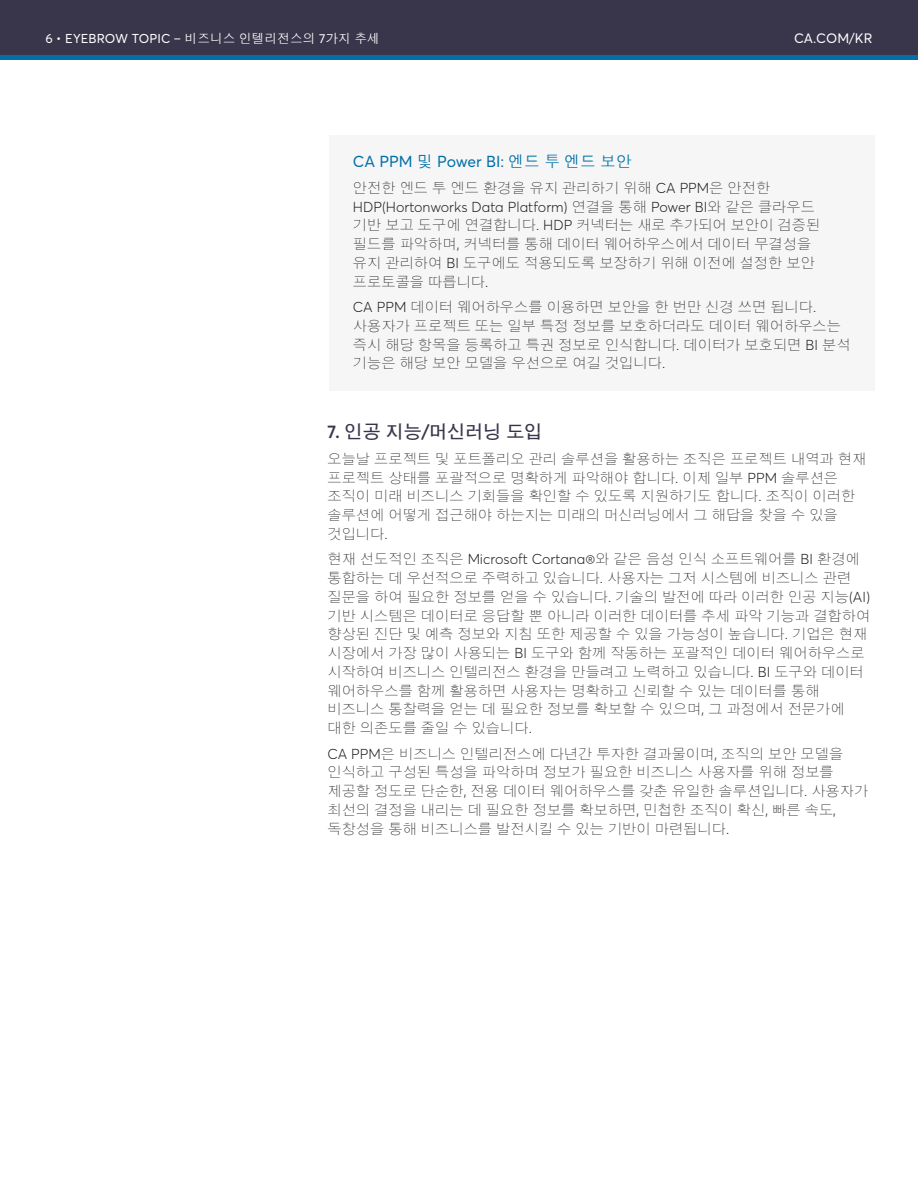
<style>
.page{position:relative;width:918px;height:1188px;background:#fff}
.page>*{position:absolute;margin:0;border:0;box-sizing:border-box;transform-origin:0 0}
.t1{font:700 18px "HY Go Thic";color:#39364c}
.t2{font:15.75px "Averta";color:#0070a6}
.t3{font:300 14.25px/18.8px "HY Go Thic";color:#231f20}
.t4{font:300 14.25px "Averta";color:#231f20}
.t5{font:13.5px "Averta";letter-spacing:.01em;color:#fff}
.t6{font:12.75px "Averta";letter-spacing:.01em;color:#fff}
.s1{font-family:"HY Go Thic";font-weight:500}
.s2{font-family:"Averta"}
.s3{font-family:"HY Go Thic"}
.s4{font-family:"Averta";font-weight:600}
</style>
<div class="page">
<div style="left:0;top:53px;width:918px;height:7px;background:#0070a6"></div>
<div style="left:0;top:0;width:918px;height:55px;background:#39364c"></div>
<div style="left:329px;top:135px;width:545px;height:256px;background:#f6f6f7"></div>
<p class="t6" style="left:45px;top:30px;width:336px">6 • EYEBROW TOPIC – <span class="s1">비즈니스 인텔리전스의</span> 7<span class="s1">가지 추세</span></p>
<p class="t5" style="left:794px;top:30px;width:80px">CA.COM/KR</p>
<p class="t2" style="left:353px;top:152px;width:280px">CA PPM <span class="s1">및</span> Power BI: <span class="s1">엔드 투 엔드 보안</span></p>
<p class="t3" style="left:353px;top:178px;width:419px">안전한 엔드 투 엔드 환경을 유지 관리하기 위해 <span class="s2">CA PPM</span>은 안전한</p>
<p class="t4" style="left:353px;top:198px;width:464px">HDP(Hortonworks Data Platform) <span class="s3">연결을 통해</span> Power BI<span class="s3">와 같은 클라우드</span></p>
<p class="t3" style="left:353px;top:216px;width:469px">기반 보고 도구에 연결합니다<span class="s2">. HDP</span> 커넥터는 새로 추가되어 보안이 검증된 필드를 파악하며<span class="s2">,</span> 커넥터를 통해 데이터 웨어하우스에서 데이터 무결성을 유지 관리하여 <span class="s2">BI</span> 도구에도 적용되도록 보장하기 위해 이전에 설정한 보안 프로토콜을 따릅니다<span class="s2">.</span></p>
<p class="t3" style="left:353px;top:298px;width:499px"><span class="s2">CA PPM</span> 데이터 웨어하우스를 이용하면 보안을 한 번만 신경 쓰면 됩니다<span class="s2">. </span>사용자가 프로젝트 또는 일부 특정 정보를 보호하더라도 데이터 웨어하우스는 즉시 해당 항목을 등록하고 특권 정보로 인식합니다<span class="s2">.</span> 데이터가 보호되면 <span class="s2">BI</span> 분석 기능은 해당 보안 모델을 우선으로 여길 것입니다<span class="s2">.</span></p>
<p class="t1" style="left:327px;top:423px;width:216px"><span class="s4">7.</span> 인공 지능<span class="s4">/</span>머신러닝 도입</p>
<p class="t3" style="left:327px;top:449px;width:540px">오늘날 프로젝트 및 포트폴리오 관리 솔루션을 활용하는 조직은 프로젝트 내역과 현재 프로젝트 상태를 포괄적으로 명확하게 파악해야 합니다<span class="s2">.</span> 이제 일부 <span class="s2">PPM</span> 솔루션은 조직이 미래 비즈니스 기회들을 확인할 수 있도록 지원하기도 합니다<span class="s2">.</span> 조직이 이러한 솔루션에 어떻게 접근해야 하는지는 미래의 머신러닝에서 그 해답을 찾을 수 있을 것입니다<span class="s2">.</span></p>
<p class="t3" style="left:327px;top:550px;width:544px">현재 선도적인 조직은 <span class="s2">Microsoft Cortana®</span>와 같은 음성 인식 소프트웨어를 <span class="s2">BI</span> 환경에 통합하는 데 우선적으로 주력하고 있습니다<span class="s2">.</span> 사용자는 그저 시스템에 비즈니스 관련 질문을 하여 필요한 정보를 얻을 수 있습니다<span class="s2">.</span> 기술의 발전에 따라 이러한 인공 지능<span class="s2">(AI) </span>기반 시스템은 데이터로 응답할 뿐 아니라 이러한 데이터를 추세 파악 기능과 결합하여 향상된 진단 및 예측 정보와 지침 또한 제공할 수 있을 가능성이 높습니다<span class="s2">.</span> 기업은 현재 시장에서 가장 많이 사용되는 <span class="s2">BI</span> 도구와 함께 작동하는 포괄적인 데이터 웨어하우스로 시작하여 비즈니스 인텔리전스 환경을 만들려고 노력하고 있습니다<span class="s2">. BI</span> 도구와 데이터 웨어하우스를 함께 활용하면 사용자는 명확하고 신뢰할 수 있는 데이터를 통해 비즈니스 통찰력을 얻는 데 필요한 정보를 확보할 수 있으며<span class="s2">,</span> 그 과정에서 전문가에 대한 의존도를 줄일 수 있습니다<span class="s2">.</span></p>
<p class="t3" style="left:327px;top:744px;width:542px"><span class="s2">CA PPM</span>은 비즈니스 인텔리전스에 다년간 투자한 결과물이며<span class="s2">,</span> 조직의 보안 모델을 인식하고 구성된 특성을 파악하며 정보가 필요한 비즈니스 사용자를 위해 정보를 제공할 정도로 단순한<span class="s2">,</span> 전용 데이터 웨어하우스를 갖춘 유일한 솔루션입니다<span class="s2">.</span> 사용자가 최선의 결정을 내리는 데 필요한 정보를 확보하면<span class="s2">,</span> 민첩한 조직이 확신<span class="s2">,</span> 빠른 속도<span class="s2">, </span>독창성을 통해 비즈니스를 발전시킬 수 있는 기반이 마련됩니다<span class="s2">.</span></p>
</div>
